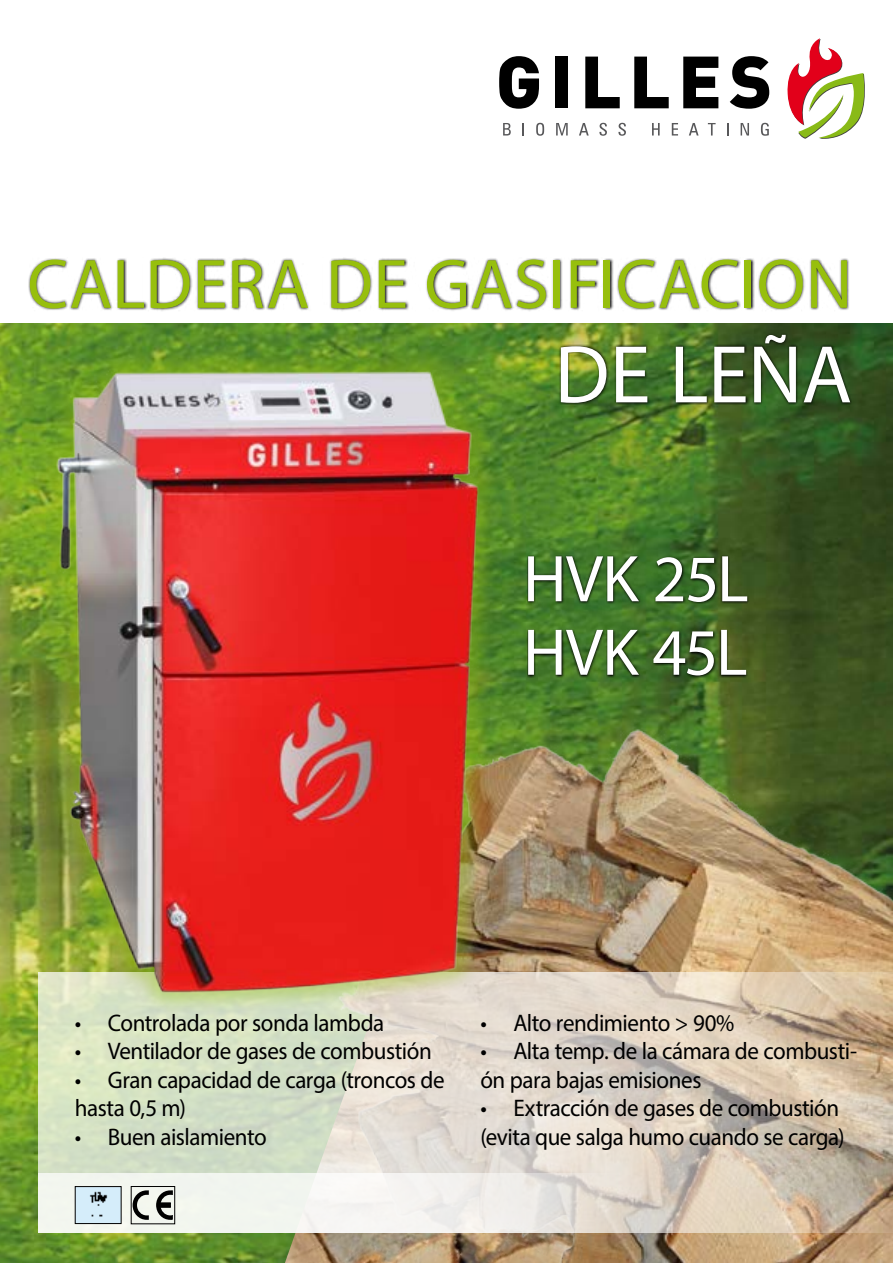
<style>
.page{position:relative;width:893px;height:1263px;background:#fff}
.page>*{position:absolute;margin:0;border:0;box-sizing:border-box;transform-origin:0 0}
.t1{font:82.5px "Myriad Pro";letter-spacing:-.005em;color:#fff}
.t2{font:70.5px "Myriad Pro";letter-spacing:.005em;color:#97bf0d}
.t3{font:66.6px/73.5px "Myriad Pro";letter-spacing:-.015em;color:#fff}
.t4{font:24px/28.5px "Myriad Pro";letter-spacing:-.02em;color:#000;scale:.96 1}
</style>
<div class="page">
<img style="left:0;top:324px;width:893px;height:939px">
<img style="left:186px;top:707px;width:707px;height:556px">
<svg style="left:38px;top:972px;width:855px;height:261px;background:#d6d0bd"></svg>
<svg style="left:38px;top:1173px;width:640px;height:60px;fill:#f2f4ef"></svg>
<img style="left:0;top:323px;width:615px;height:707px">
<div style="left:75px;top:1186px;width:47px;height:38px;border:1px solid #000"></div>
<img style="left:75px;top:1187px;width:46px;height:37px">
<svg style="left:133px;top:1190px;width:16px;height:30px"></svg>
<svg style="left:156px;top:1190px;width:17px;height:30px"></svg>
<hr style="left:160px;top:1203px;width:10px;height:4px;background:#000">
<div style="left:131px;top:1186px;width:44px;height:38px;border:1px solid #000"></div>
<div style="left:28px;top:258px;width:824px;height:147px;background:#000;opacity:.91"></div>
<svg style="left:527px;top:555px;width:222px;height:123px;background:#32561e"></svg>
<svg style="left:787px;top:38px;width:78px;height:101px"></svg>
<svg style="left:503px;top:123px;width:8px;height:13px"></svg>
<svg style="left:522px;top:123px;width:2px;height:13px"></svg>
<svg style="left:536px;top:123px;width:8px;height:13px"></svg>
<svg style="left:556px;top:123px;width:12px;height:13px"></svg>
<svg style="left:579px;top:123px;width:10px;height:13px"></svg>
<svg style="left:599px;top:123px;width:8px;height:13px"></svg>
<svg style="left:618px;top:123px;width:8px;height:13px"></svg>
<svg style="left:652px;top:123px;width:8px;height:13px"></svg>
<svg style="left:672px;top:123px;width:6px;height:13px"></svg>
<svg style="left:689px;top:123px;width:10px;height:13px"></svg>
<svg style="left:708px;top:123px;width:8px;height:13px"></svg>
<svg style="left:727px;top:123px;width:1px;height:13px"></svg>
<svg style="left:741px;top:123px;width:8px;height:13px"></svg>
<svg style="left:761px;top:123px;width:8px;height:13px"></svg>
<svg style="left:499px;top:56px;width:40px;height:53px"></svg>
<div style="left:555px;top:57px;width:13px;height:51px;background:#000"></div>
<svg style="left:585px;top:57px;width:35px;height:51px"></svg>
<svg style="left:634px;top:57px;width:35px;height:51px"></svg>
<svg style="left:683px;top:57px;width:35px;height:51px"></svg>
<svg style="left:730px;top:56px;width:39px;height:53px"></svg>
<h2 class="t2" style="left:27px;top:241px;width:826px">CALDERA DE GASIFICACION</h2>
<h1 class="t1" style="left:555px;top:324px;width:299px">DE LEÑA</h1>
<h3 class="t3" style="left:523px;top:541px;width:227px">HVK 25L<br>HVK 45L</h3>
<p class="t4" style="left:75px;top:1008px;width:324px">• Controlada por sonda lambda</p>
<p class="t4" style="left:75px;top:1036px;width:374px">• Ventilador de gases de combustión</p>
<p class="t4" style="left:75px;top:1065px;width:387px">• Gran capacidad de carga (troncos de hasta 0,5 m)</p>
<p class="t4" style="left:75px;top:1122px;width:201px">• Buen aislamiento</p>
<p class="t4" style="left:480px;top:1008px;width:266px">• Alto rendimiento &gt; 90%</p>
<p class="t4" style="left:480px;top:1036px;width:394px">• Alta temp. de la cámara de combusti&shy;ón para bajas emisiones</p>
<p class="t4" style="left:480px;top:1093px;width:381px">• Extracción de gases de combustión (evita que salga humo cuando se carga)</p>
</div>
